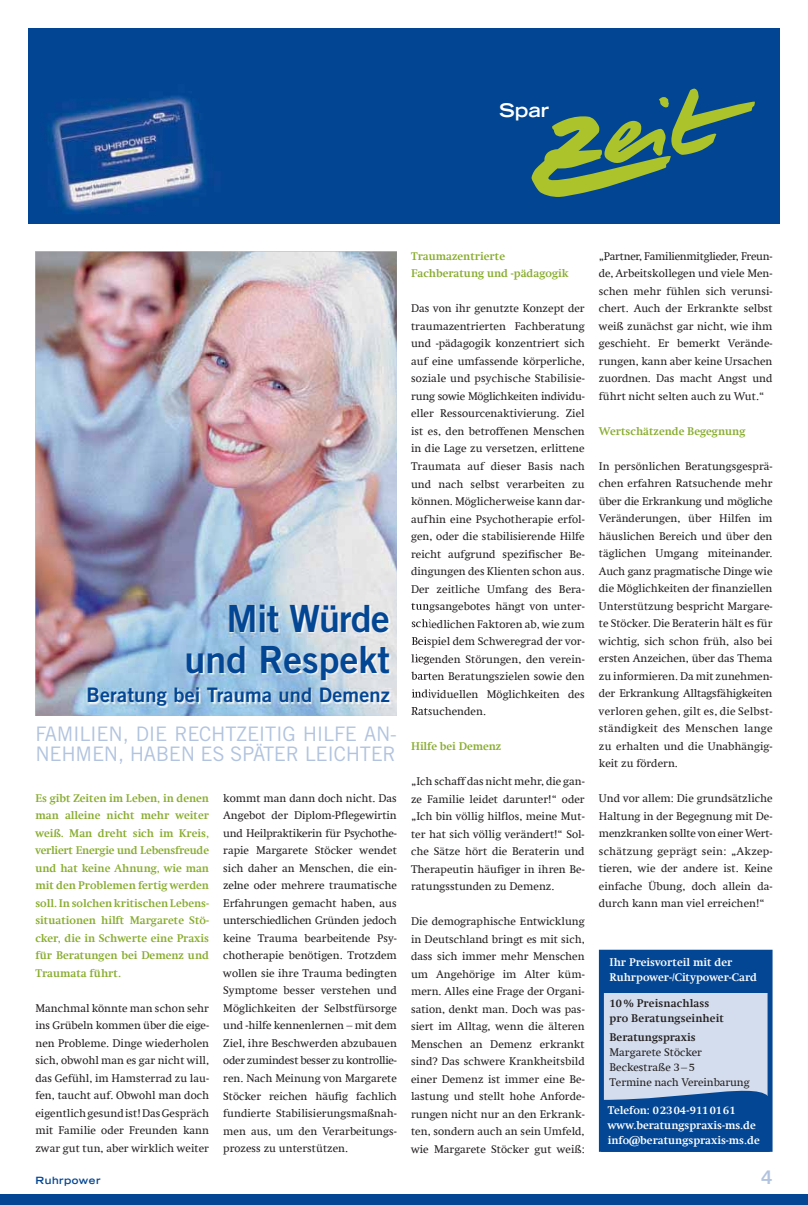
<style>
.page{position:relative;width:808px;height:1205px;background:#fff}
.page>*{position:absolute;margin:0;border:0;box-sizing:border-box;transform-origin:0 0}
.t1{font:37.5px/41.2px "Trade Gothic LT Std Bd 2";color:#034694;text-align:right}
.t2{font:20px/20px "Trade Gothic LT Std";letter-spacing:-.015em;color:#b1c3df}
.t3{font:20px "Trade Gothic LT Std Bd 2";letter-spacing:.01em;color:#034694}
.t4{font:700 expanded 18.75px "Trade Gothic LT Std";color:#fff}
.t5{font:18.75px "Trade Gothic LT Std Bd 2";color:#b1c3df}
.t6{font:11.25px/17.5px "Swift Com";color:#231f20;text-align:justify}
.t7{font:700 11.25px/17.5px "Swift Com";color:#88ac2e;text-align:justify}
.t8{font:700 11.25px/15px "Swift Com";color:#fff}
.t9{font:700 11.25px/15px "Swift Com";letter-spacing:.01em;color:#231f20}
.t10{font:700 expanded 10px "Trade Gothic LT Std";letter-spacing:.05em;color:#034694}
</style>
<div class="page">
<div style="left:0;top:1194px;width:808px;height:11px;background:#034694"></div>
<img style="left:28px;top:28px;width:752px;height:195px">
<svg style="left:531px;top:88px;width:224px;height:109px;background:#356b73"></svg>
<div style="left:601px;top:952px;width:169px;height:197px;background:#d4dded"></div>
<div style="left:599px;top:950px;width:173px;height:202px;border:5px solid #034694"></div>
<svg style="left:601px;top:1080px;width:169px;height:72px"></svg>
<div style="left:602px;top:950px;width:168px;height:42px;background:#034694"></div>
<img style="left:35px;top:252px;width:362px;height:464px">
<img style="left:39px;top:595px;width:387px;height:118px">
<img style="left:411px;top:602px;width:15px;height:1px">
<img style="left:411px;top:603px;width:19px;height:9px">
<img style="left:412px;top:627px;width:18px;height:1px">
<img style="left:412px;top:619px;width:18px;height:8px">
<img style="left:412px;top:637px;width:18px;height:10px">
<img style="left:411px;top:654px;width:19px;height:11px">
<img style="left:411px;top:671px;width:15px;height:11px">
<img style="left:411px;top:672px;width:19px;height:8px">
<img style="left:411px;top:689px;width:19px;height:11px">
<img style="left:412px;top:689px;width:18px;height:8px">
<img style="left:411px;top:707px;width:19px;height:6px">
<h3 class="t4" style="left:499px;top:99px;width:51px">Spar</h3>
<h1 class="t1" style="left:185px;top:602px;width:207px">Mit Würde und Respekt</h1>
<h2 class="t3" style="left:87px;top:687px;width:305px">Beratung bei Trauma und Demenz</h2>
<h2 class="t2" style="left:35px;top:726px;width:363px">FAMILIEN, DIE RECHTZEITIG HILFE AN-<br>NEHMEN, HABEN ES SPÄTER LEICHTER</h2>
<p class="t7" style="left:35px;top:789px;width:175px">Es gibt Zeiten im Leben, in denen man alleine nicht mehr weiter weiß. Man dreht sich im Kreis, verliert Energie und Lebensfreude und hat keine Ahnung, wie man mit den Problemen fertig werden soll. In solchen kritischen Lebens&shy;situationen hilft Margarete Stö&shy;cker, die in Schwerte eine Praxis für Beratungen bei Demenz und Traumata führt.</p>
<p class="t6" style="left:35px;top:999px;width:175px">Manchmal könnte man schon sehr ins Grübeln kommen über die eige&shy;nen Probleme. Dinge wiederholen sich, obwohl man es gar nicht will, das Gefühl, im Hamsterrad zu lau&shy;fen, taucht auf. Obwohl man doch eigentlich gesund ist! Das Gespräch mit Familie oder Freunden kann zwar gut tun, aber wirklich weiter</p>
<p class="t6" style="left:223px;top:789px;width:175px">kommt man dann doch nicht. Das Angebot der Diplom-Pflegewirtin und Heilpraktikerin für Psychothe&shy;rapie Margarete Stöcker wendet sich daher an Menschen, die ein&shy;zelne oder mehrere traumati sche Erfahrungen gemacht haben, aus unterschiedlichen Grün den jedoch keine Trauma bearbeitende Psy&shy;cho therapie benötigen. Trotzdem wollen sie ihre Trauma be dingten Symptome besser verstehen und Möglichkeiten der Selbst fürsorge und -hilfe kennenlernen – mit dem Ziel, ihre Beschwerden abzubauen oder zumindest besser zu kontrollie&shy;ren. Nach Meinung von Margarete Stöcker reichen häufig fachlich fundierte Stabilisie rungs maß nah&shy;men aus, um den Verar bei tungs&shy;prozess zu unterstützen.</p>
<p class="t7" style="left:411px;top:247px;width:159px">Traumazentrierte<br>Fachberatung und -pädagogik</p>
<p class="t6" style="left:411px;top:300px;width:175px">Das von ihr genutzte Konzept der traumazentrierten Fachberatung und -pädagogik konzentriert sich auf eine umfassende körperliche, soziale und psychische Stabilisie&shy;rung sowie Möglichkeiten individu&shy;eller Ressourcenaktivierung. Ziel ist es, den betroffenen Menschen in die Lage zu versetzen, erlittene Traumata auf dieser Basis nach und nach selbst verarbeiten zu können. Möglicherweise kann dar&shy;aufhin eine Psychotherapie erfol&shy;gen, oder die stabilisierende Hilfe reicht aufgrund spezifischer Be&shy;dingungen des Klienten schon aus.<br>Der zeitliche Umfang des Bera&shy;tungsangebotes hängt von unter&shy;schiedlichen Faktoren ab, wie zum Beispiel dem Schweregrad der vor&shy;liegenden Störungen, den verein&shy;barten Beratungszielen sowie den individuellen Möglichkeiten des Ratsuchenden.</p>
<p class="t7" style="left:411px;top:738px;width:92px">Hilfe bei Demenz</p>
<p class="t6" style="left:411px;top:773px;width:175px">„Ich schaff das nicht mehr, die gan&shy;ze Familie leidet darunter!“ oder „Ich bin völlig hilflos, meine Mut&shy;ter hat sich völlig verändert!“ Sol&shy;che Sätze hört die Beraterin und Therapeutin häufiger in ihren Be&shy;ratungsstunden zu Demenz.</p>
<p class="t6" style="left:411px;top:913px;width:175px">Die demographische Entwicklung in Deutschland bringt es mit sich, dass sich immer mehr Menschen um Angehörige im Alter küm&shy;mern. Alles eine Frage der Organi&shy;sation, denkt man. Doch was pas&shy;siert im Alltag, wenn die älteren Menschen an Demenz erkrankt sind? Das schwere Krankheitsbild einer Demenz ist immer eine Be&shy;lastung und stellt hohe Anforde&shy;rungen nicht nur an den Erkrank&shy;ten, sondern auch an sein Umfeld, wie Margarete Stöcker gut weiß:</p>
<p class="t6" style="left:599px;top:247px;width:175px">„Partner, Familienmitglieder, Freun&shy;de, Arbeitskollegen und viele Men&shy;schen mehr fühlen sich verunsi&shy;chert. Auch der Erkrankte selbst weiß zunächst gar nicht, wie ihm geschieht. Er bemerkt Verände&shy;rungen, kann aber keine Ursachen zuordnen. Das macht Angst und führt nicht selten auch zu Wut.“</p>
<p class="t7" style="left:599px;top:422px;width:148px">Wertschätzende Begegnung</p>
<p class="t6" style="left:599px;top:457px;width:175px">In persönlichen Beratungsgesprä&shy;chen erfahren Ratsuchende mehr über die Erkrankung und mögliche Veränderungen, über Hilfen im häuslichen Bereich und über den täglichen Umgang miteinander.<br>Auch ganz pragmatische Dinge wie die Möglichkeiten der finanziellen Unterstützung bespricht Margare&shy;te Stöcker. Die Beraterin hält es für wichtig, sich schon früh, also bei ersten Anzeichen, über das Thema zu informieren. Da mit zu nehmen&shy;der Erkrankung Alltagsfähigkeiten verloren gehen, gilt es, die Selbst&shy;stän digkeit des Menschen lange zu erhalten und die Unabhängig&shy;keit zu fördern.</p>
<p class="t6" style="left:599px;top:790px;width:175px">Und vor allem: Die grundsätzliche Haltung in der Begegnung mit De&shy;menzkranken sollte von einer Wert&shy;schätzung geprägt sein: „Akzep&shy;tieren, wie der andere ist. Keine einfache Übung, doch allein da&shy;durch kann man viel erreichen!“</p>
<p class="t8" style="left:609px;top:955px;width:149px">Ihr Preisvorteil mit der<br>Ruhrpower-/Citypower-Card</p>
<p class="t9" style="left:609px;top:996px;width:116px">10 % Preisnachlass pro Beratungseinheit</p>
<p class="t9" style="left:609px;top:1029px;width:88px">Beratungspraxis</p>
<p class="t6" style="left:609px;top:1044px;width:142px;line-height:15px;text-align:left">Margarete Stöcker<br>Beckestraße 3 – 5<br>Termine nach Vereinbarung</p>
<p class="t8" style="left:608px;top:1103px;width:154px">Telefon: 0 23 04 - 911 01 61 www.beratungspraxis-ms.de info@beratungspraxis-ms.de</p>
<p class="t10" style="left:35px;top:1174px;width:67px">Ruhrpower</p>
<h3 class="t5" style="left:761px;top:1170px;width:13px">4</h3>
</div>
